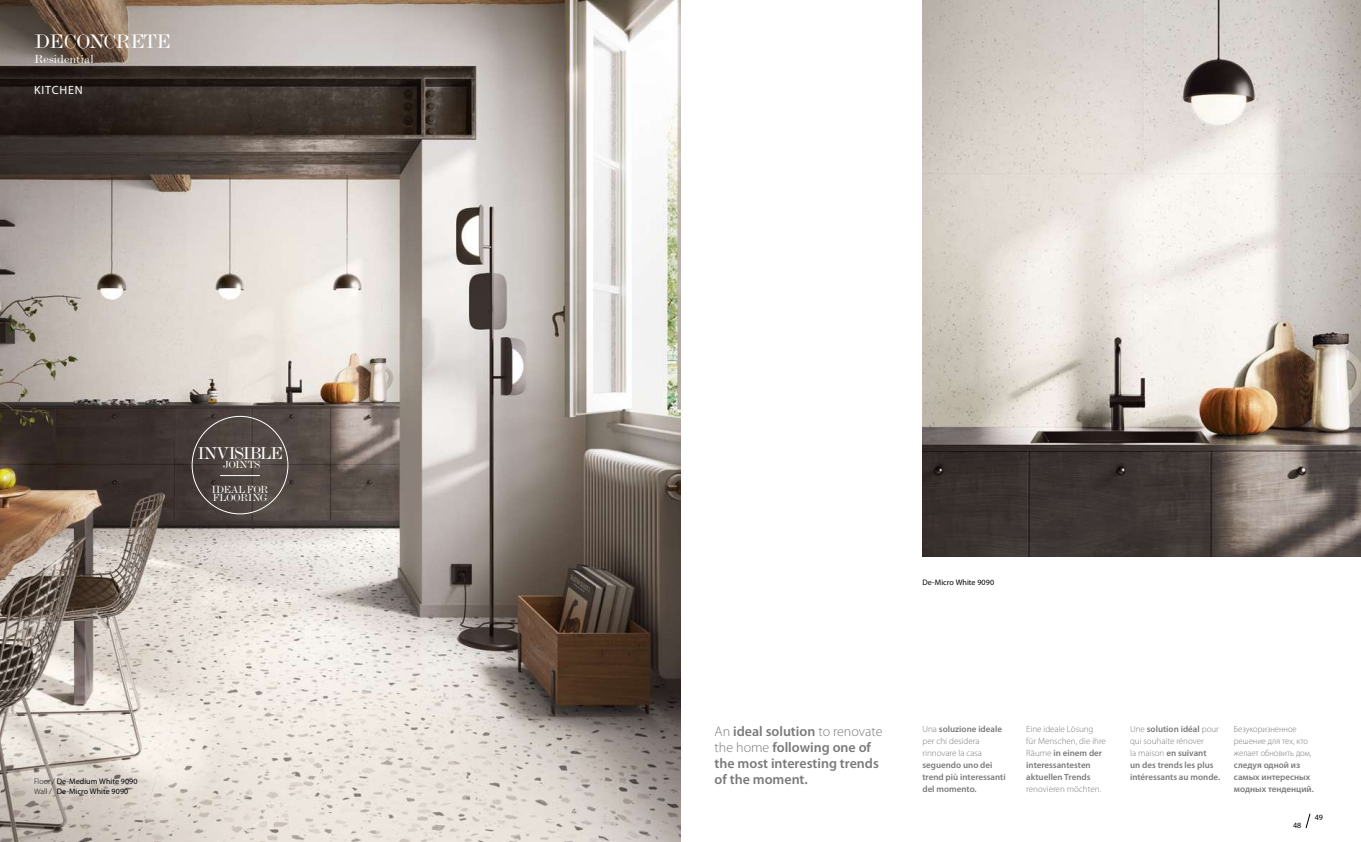
<style>
.page{position:relative;width:1361px;height:842px;background:#fff}
.page>*{position:absolute;margin:0;border:0;box-sizing:border-box;transform-origin:0 0}
.t1{font:20px "Baron MT Modern Text";letter-spacing:-.05em;color:#fff}
.t2{font:17.5px "Baron MT Modern Text";letter-spacing:-.075em;color:#fff}
.t3{font:600 14px/16px "Myriad Pro";color:#7a7a7a}
.t4{font:12px "Baron MT Modern Text";color:#fff}
.t5{font:12px "Myriad Pro";letter-spacing:.07em;color:#fff}
.t6{font:10.5px/8.4px "Baron MT Modern Text";letter-spacing:-.035em;color:#fff}
.t7{font:600 9px/12px "Myriad Pro";color:#7a7a7a}
.t8{font:300 9px/12px "Myriad Pro";color:#7a7a7a}
.t9{font:300 9px/12px "Myriad Pro";color:#7a7a7a;scale:.95 1}
.t10{font:8px/10px "Myriad Pro";letter-spacing:.01em;color:#000}
.s1{font-weight:300}
.s2{font-weight:600}
</style>
<div class="page">
<img style="left:922px;top:0;width:439px;height:556px">
<img style="left:0;top:0;width:680px;height:842px">
<hr style="left:220px;top:475px;width:40px;height:1px;background:#fff">
<svg style="left:1305px;top:813px;width:5px;height:16px"></svg>
<h1 class="t1" style="left:34px;top:30px;width:138px">DECONCRETE</h1>
<h3 class="t4" style="left:34px;top:51px;width:61px">Residential</h3>
<h3 class="t5" style="left:34px;top:83px;width:50px">KITCHEN</h3>
<h2 class="t2" style="left:197px;top:443px;width:87px">INVISIBLE</h2>
<p class="t6" style="left:223px;top:460px;width:39px">JOINTS</p>
<p class="t6" style="left:212px;top:485px;width:58px">IDEAL FOR<br>FLOORING</p>
<p class="t10" style="left:34px;top:776px;width:105px"><span class="s1">Floor /</span> De-Medium White 9090<br><span class="s1">Wall /</span> De-Micro White 9090</p>
<p class="t10" style="left:922px;top:577px;width:73px">De-Micro White 9090</p>
<h3 class="t3" style="left:714px;top:723px;width:170px"><span class="s1">An</span> ideal solution <span class="s1">to renovate the home</span> following one of the most interesting trends of the moment.</h3>
<p class="t8" style="left:922px;top:723px;width:81px">Una <span class="s2">soluzione ideale </span>per chi desidera rinnovare la casa</p>
<p class="t7" style="left:922px;top:759px;width:85px">seguendo uno dei trend più interessanti del momento.</p>
<p class="t7" style="left:1026px;top:723px;width:81px"><span class="s1">Eine ideale Lösung<br>für Menschen, die ihre<br>Räume</span> in einem der interessantesten aktuellen Trends</p>
<p class="t8" style="left:1026px;top:783px;width:76px">renovieren möchten.</p>
<p class="t7" style="left:1130px;top:723px;width:92px"><span class="s1">Une</span> solution idéal <span class="s1">pour qui souhaite rénover<br>la maison</span> en suivant<br>un des trends les plus intéressants au monde.</p>
<p class="t9" style="left:1234px;top:723px;width:83px">Безукоризненное решение для тех, кто желает обновить дом,</p>
<p class="t7" style="left:1234px;top:759px;width:82px">следуя одной из самых интересных модных тенденций.</p>
<p class="t10" style="left:1293px;top:820px;width:10px">48</p>
<p class="t10" style="left:1314px;top:812px;width:10px">49</p>
</div>
